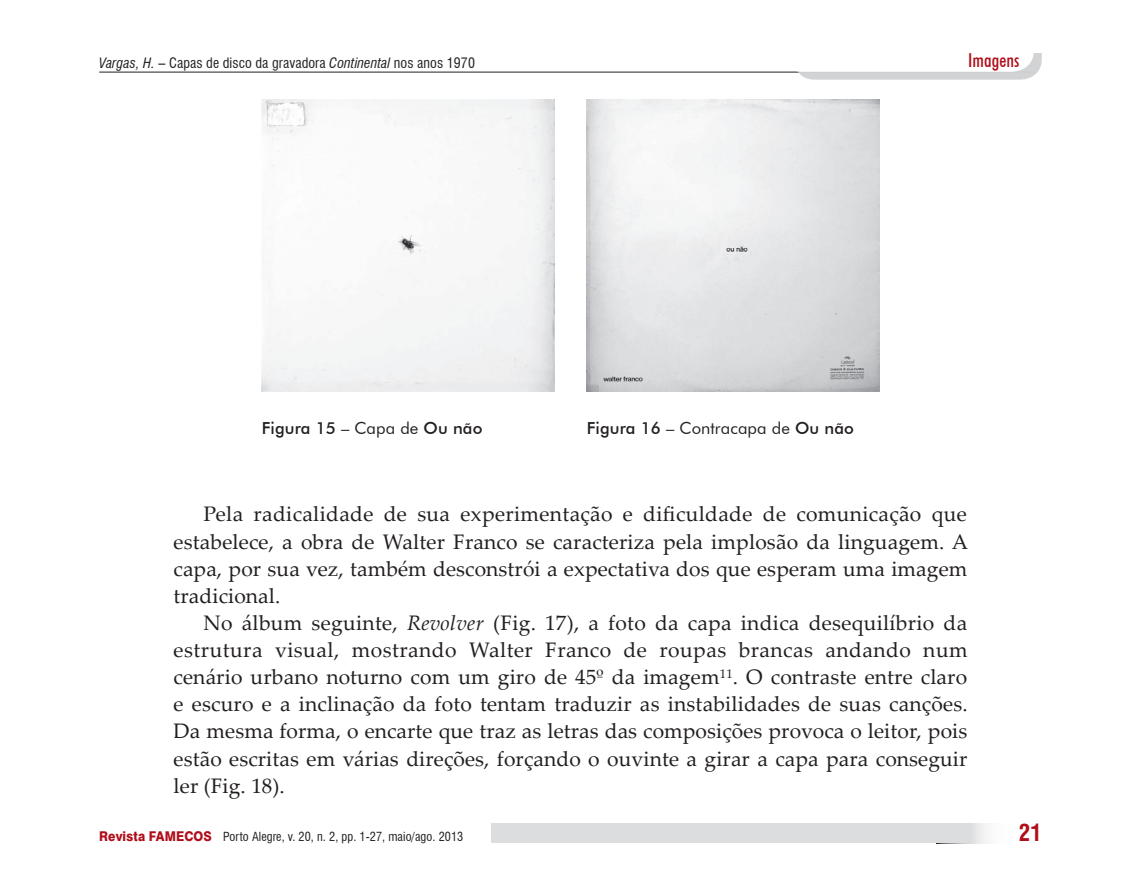
<style>
.page{position:relative;width:1141px;height:893px;background:#fff}
.page>*{position:absolute;margin:0;border:0;box-sizing:border-box;transform-origin:0 0}
.t1{font:700 condensed 22.75px "Swiss 721 BT";color:#b00d19}
.Texto{font:21px/27.1px "Palatino Linotype";letter-spacing:.005em;color:#231f20;text-align:justify}
.t2{font:500 condensed 19.25px "Futura BT";letter-spacing:.005em;color:#b00d19}
.Legenda{font:500 16.62px "Futura BT";letter-spacing:.005em;color:#231f20}
.t3{font:condensed 14px "Swiss 721 BT";letter-spacing:.005em;color:#231f20}
.t4{font:condensed 12.25px "Swiss 721 BT";letter-spacing:.005em;color:#231f20}
.s1{font-style:italic}
.s2{font-weight:400}
.s3{font-weight:800;font-stretch:normal;font-size:13.47px;color:#b00d19}
</style>
<div class="page">
<svg style="left:969px;top:823px;width:18px;height:20px"></svg>
<div style="left:491px;top:823px;width:478px;height:20px;background:#dcdddf"></div>
<hr style="left:99px;top:72px;width:934px;height:1px;background:#231f20">
<div style="left:794px;top:10px;width:248px;height:70px;background:#d1d2d4;border-radius:21px"></div>
<div style="left:782px;top:1px;width:251px;height:70px;background:#fff;border-radius:21px"></div>
<div style="left:781px;top:1px;width:253px;height:71px;border:2px solid #fff;border-radius:21px"></div>
<div style="left:1021px;top:1px;width:26px;height:51px;background:#fff"></div>
<img style="left:262px;top:99px;width:292px;height:293px">
<img style="left:587px;top:99px;width:292px;height:293px">
<p class="t3" style="left:99px;top:54px;width:377px"><span class="s1">Vargas, H.</span> – Capas de disco da gravadora <span class="s1">Continental</span> nos anos 1970</p>
<p class="t2" style="left:968px;top:48px;width:53px">Imagens</p>
<p class="Legenda" style="left:262px;top:418px;width:222px">Figura 15 <span class="s2">– Capa de</span> Ou não</p>
<p class="Legenda" style="left:587px;top:418px;width:269px">Figura 16 <span class="s2">– Contracapa de</span> Ou não</p>
<p class="Texto" style="left:174px;top:500px;width:796px;text-indent:30px">Pela radicalidade de sua experimentação e dificuldade de comunicação que estabelece, a obra de Walter Franco se caracteriza pela implosão da linguagem. A capa, por sua vez, também desconstrói a expectativa dos que esperam uma imagem tradicional.</p>
<p class="Texto" style="left:174px;top:608px;width:796px;text-indent:30px">No álbum seguinte, <span class="s1">Revolver</span> (Fig. 17), a foto da capa indica desequilíbrio da estrutura visual, mostrando Walter Franco de roupas brancas andando num cenário urbano noturno com um giro de 45º da imagem<sup>11</sup>. O contraste entre claro e escuro e a inclinação da foto tentam traduzir as instabilidades de suas canções.<br>Da mesma forma, o encarte que traz as letras das composições provoca o leitor, pois estão escritas em várias direções, forçando o ouvinte a girar a capa para conseguir ler (Fig. 18).</p>
<p class="t4" style="left:99px;top:829px;width:366px"><span class="s3">Revista FAMECOS</span> Porto Alegre, v. 20, n. 2, pp. 1-27, maio/ago. 2013</p>
<p class="t1" style="left:1019px;top:819px;width:24px">21</p>
</div>
